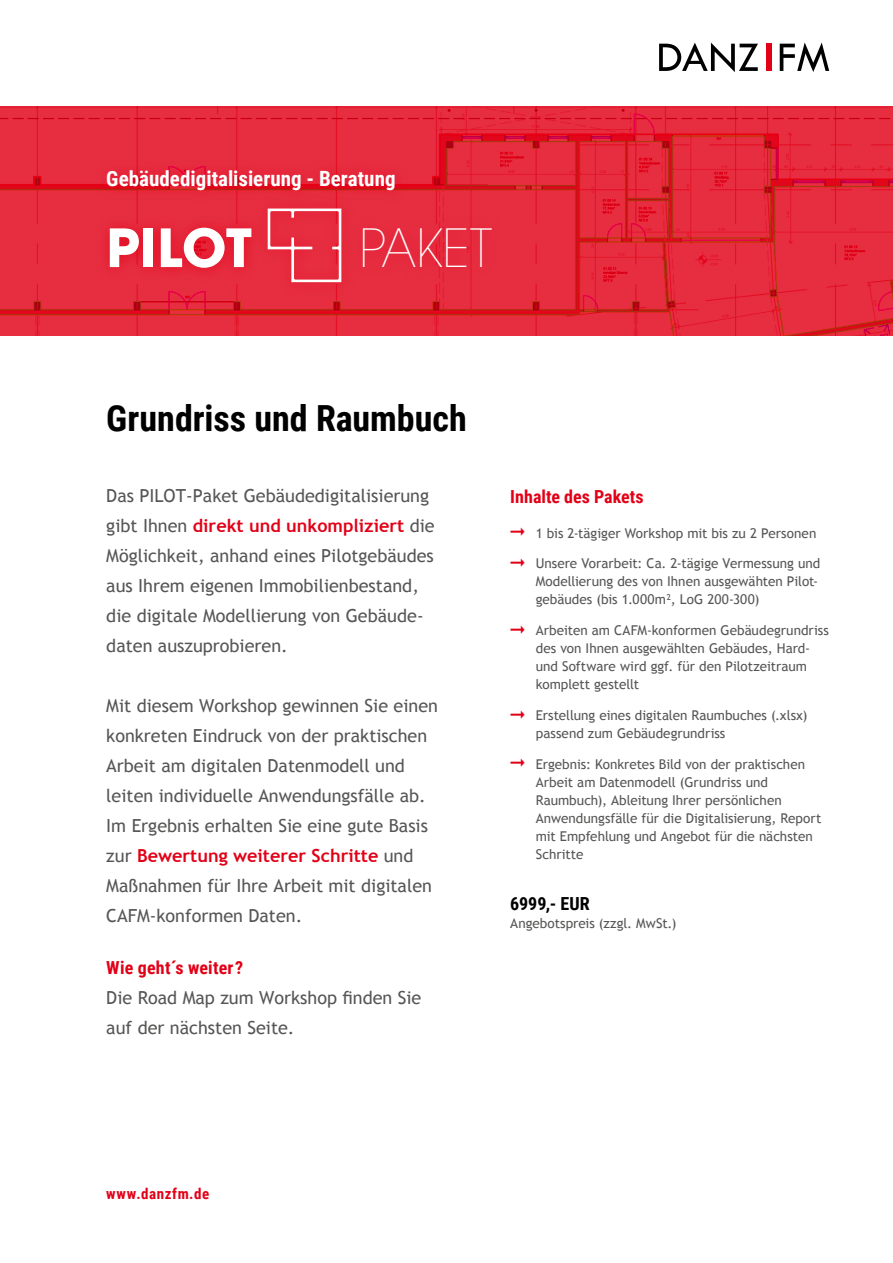
<style>
.page{position:relative;width:893px;height:1263px;background:#fff}
.page>*{position:absolute;margin:0;border:0;box-sizing:border-box;transform-origin:0 0}
.t1{font:700 52.2px "Avant Garde LT";letter-spacing:-.005em;color:#fff}
.t2{font:200 52.2px "Avant Garde LT";color:#fff;scale:.95 1}
.t3{font:700 36px "Roboto Condensed";color:#000}
.t4{font:700 21px "Roboto Condensed";color:#fff}
.t5{font:18px/30px "Trebuchet MS";color:#565655}
.t6{font:700 18px "Roboto Condensed";letter-spacing:.005em;color:#e20017}
.t7{font:700 18px "Roboto Condensed";color:#000}
.t8{font:700 15px "Roboto Condensed";letter-spacing:.04em;color:#e20017}
.t9{font:13.5px/18px "Trebuchet MS";color:#565655}
.s1{font-weight:700;color:#e20017}
.s2{color:#e20017}
</style>
<div class="page">
<div style="left:766px;top:44px;width:6px;height:27px;background:#e20017"></div>
<svg style="left:659px;top:43px;width:99px;height:29px"></svg>
<svg style="left:780px;top:43px;width:49px;height:29px"></svg>
<img style="left:0;top:106px;width:893px;height:230px">
<div style="left:94px;top:157px;width:315px;height:47px;background:#e20017;opacity:.75"></div>
<div style="left:96px;top:195px;width:408px;height:102px;background:#e20017;opacity:.75"></div>
<svg style="left:268px;top:209px;width:73px;height:73px;background:#e94959"></svg>
<h3 class="t4" style="left:106px;top:164px;width:291px">Gebäudedigitalisierung - Beratung</h3>
<h1 class="t1" style="left:106px;top:214px;width:147px">PILOT</h1>
<h1 class="t2" style="left:360px;top:217px;width:141px">PAKET</h1>
<h2 class="t3" style="left:106px;top:393px;width:362px">Grundriss und Raumbuch</h2>
<h3 class="t5" style="left:106px;top:481px;width:330px">Das PILOT-Paket Gebäudedigitalisierung gibt Ihnen <span class="s1">direkt und unkompliziert</span> die Möglichkeit, anhand eines Pilotgebäudes aus Ihrem eigenen Immobilienbestand, die digitale Modellierung von Gebäude&shy;daten auszuprobieren.</h3>
<p class="t5" style="left:106px;top:691px;width:333px">Mit diesem Workshop gewinnen Sie einen konkreten Eindruck von der praktischen Arbeit am digitalen Datenmodell und leiten individuelle Anwendungsfälle ab.<br>Im Ergebnis erhalten Sie eine gute Basis zur <span class="s1">Bewertung weiterer Schritte</span> und Maßnahmen für Ihre Arbeit mit digitalen CAFM-konformen Daten.</p>
<h3 class="t6" style="left:106px;top:955px;width:138px">Wie geht´s weiter?</h3>
<h3 class="t5" style="left:106px;top:983px;width:317px">Die Road Map zum Workshop finden Sie auf der nächsten Seite.</h3>
<h3 class="t6" style="left:510px;top:483px;width:135px">Inhalte des Pakets</h3>
<p class="t9" style="left:510px;top:524px;width:308px"><span class="s2">➞</span> 1 bis 2-tägiger Workshop mit bis zu 2 Personen</p>
<p class="t9" style="left:536px;top:555px;width:286px;text-indent:-26px"><span class="s2">➞</span> Unsere Vorarbeit: Ca. 2-tägige Vermessung und<br>Modellierung des von Ihnen ausgewähten Pilot&shy;gebäudes (bis 1.000m², LoG 200-300)</p>
<p class="t9" style="left:536px;top:621px;width:295px;text-indent:-26px"><span class="s2">➞</span> Arbeiten am CAFM-konformen Gebäudegrundriss des von Ihnen ausgewählten Gebäudes, Hard&shy;und Software wird ggf. für den Pilotzeitraum komplett gestellt</p>
<p class="t9" style="left:536px;top:706px;width:273px;text-indent:-26px"><span class="s2">➞</span> Erstellung eines digitalen Raumbuches (.xlsx) passend zum Gebäudegrundriss</p>
<p class="t9" style="left:536px;top:755px;width:287px;text-indent:-26px"><span class="s2">➞</span> Ergebnis: Konkretes Bild von der praktischen Arbeit am Datenmodell (Grundriss und Raumbuch), Ableitung Ihrer persönlichen Anwendungsfälle für die Digitalisierung, Report mit Empfehlung und Angebot für die nächsten Schritte</p>
<h3 class="t7" style="left:510px;top:891px;width:81px">6999,- EUR</h3>
<p class="t9" style="left:510px;top:915px;width:167px">Angebotspreis (zzgl. MwSt.)</p>
<p class="t8" style="left:106px;top:1183px;width:104px">www.danzfm.de</p>
</div>
